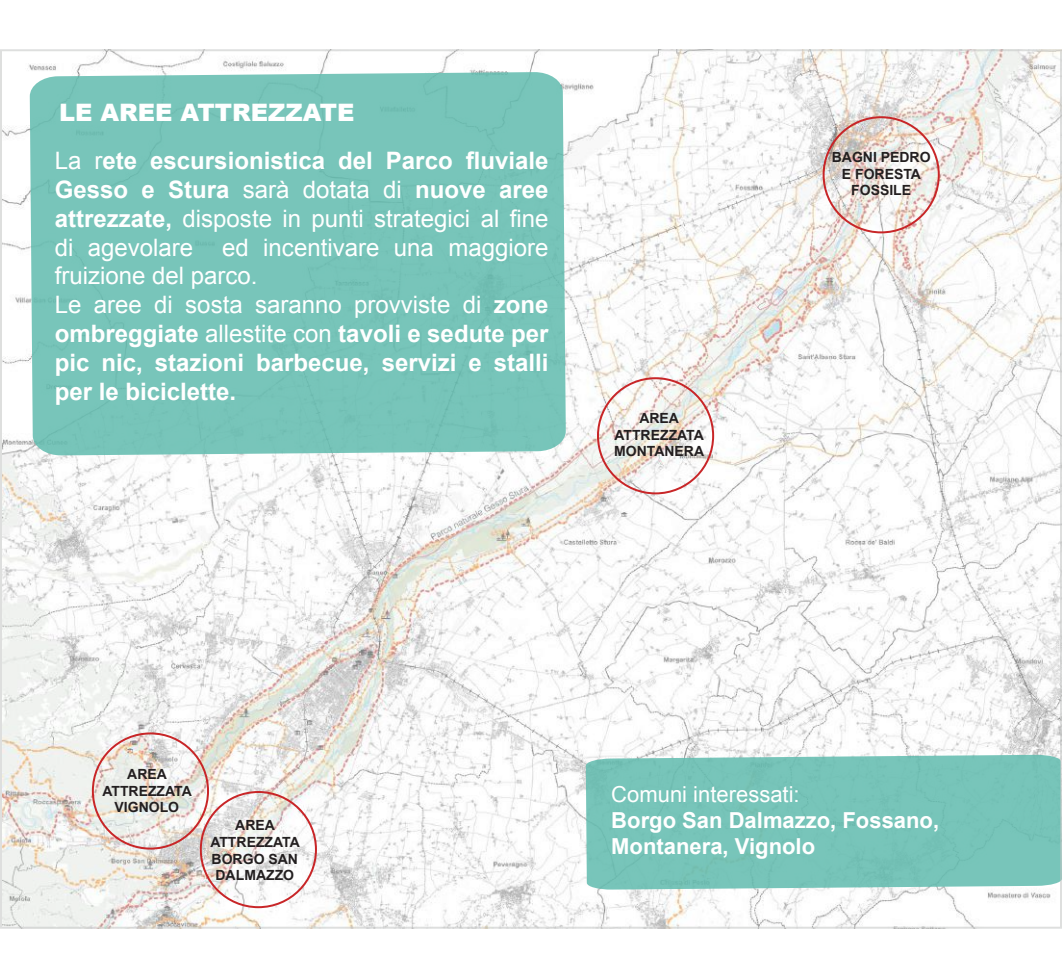
<style>
.page{position:relative;width:1062px;height:977px;background:#fff}
.page>*{position:absolute;margin:0;border:0;box-sizing:border-box;transform-origin:0 0}
.t1{font:700 24px/28.8px "Arial";color:#fff}
.t2{font:900 24px "Arial";color:#fff}
.t3{font:700 22px/26.4px "Arial";color:#fff}
.t4{font:22px "Arial";color:#fff}
.t5{font:700 14px/16.8px "Arial";color:#231f20;text-align:center}
.s1{font-weight:400}
</style>
<div class="page">
<img style="left:3px;top:52px;width:1055px;height:873px">
<div style="left:30px;top:72px;width:535px;height:383px;background:#78c5ba"></div>
<div style="left:822px;top:116px;width:117px;height:117px;border:2px solid #c82628;border-radius:50%"></div>
<div style="left:597px;top:377px;width:117px;height:117px;border:2px solid #c82628;border-radius:50%"></div>
<div style="left:200px;top:790px;width:117px;height:117px;border:2px solid #c82628;border-radius:50%"></div>
<div style="left:92px;top:732px;width:117px;height:117px;border:2px solid #c82628;border-radius:50%"></div>
<div style="left:585px;top:754px;width:473px;height:135px;background:#77c4b9"></div>
<p class="t2" style="left:59px;top:95px;width:297px">LE AREE ATTREZZATE</p>
<p class="t1" style="left:55px;top:147px;width:495px"><span class="s1">La r</span>ete escursionistica del Parco fluviale Gesso e Stura <span class="s1">sarà dotata di</span> nuove aree attrezzate, <span class="s1">disposte in punti strategici al fine di agevolare ed incentivare una maggiore fruizione del parco.<br>Le aree di sosta saranno provviste di</span> zone ombreggiate <span class="s1">allestite con</span> tavoli e sedute per pic nic, stazioni barbecue, servizi e stalli per le biciclette.</p>
<p class="t5" style="left:614px;top:410px;width:91px">AREA<br>ATTREZZATA<br>MONTANERA</p>
<p class="t5" style="left:831px;top:149px;width:100px">BAGNI PEDRO<br>E FORESTA<br>FOSSILE</p>
<p class="t5" style="left:102px;top:765px;width:91px">AREA<br>ATTREZZATA<br>VIGNOLO</p>
<p class="t5" style="left:210px;top:816px;width:91px">AREA<br>ATTREZZATA<br>BORGO SAN<br>DALMAZZO</p>
<p class="t4" style="left:611px;top:779px;width:190px">Comuni interessati:</p>
<p class="t3" style="left:611px;top:807px;width:329px">Borgo San Dalmazzo, Fossano,<br>Montanera, Vignolo</p>
</div>
